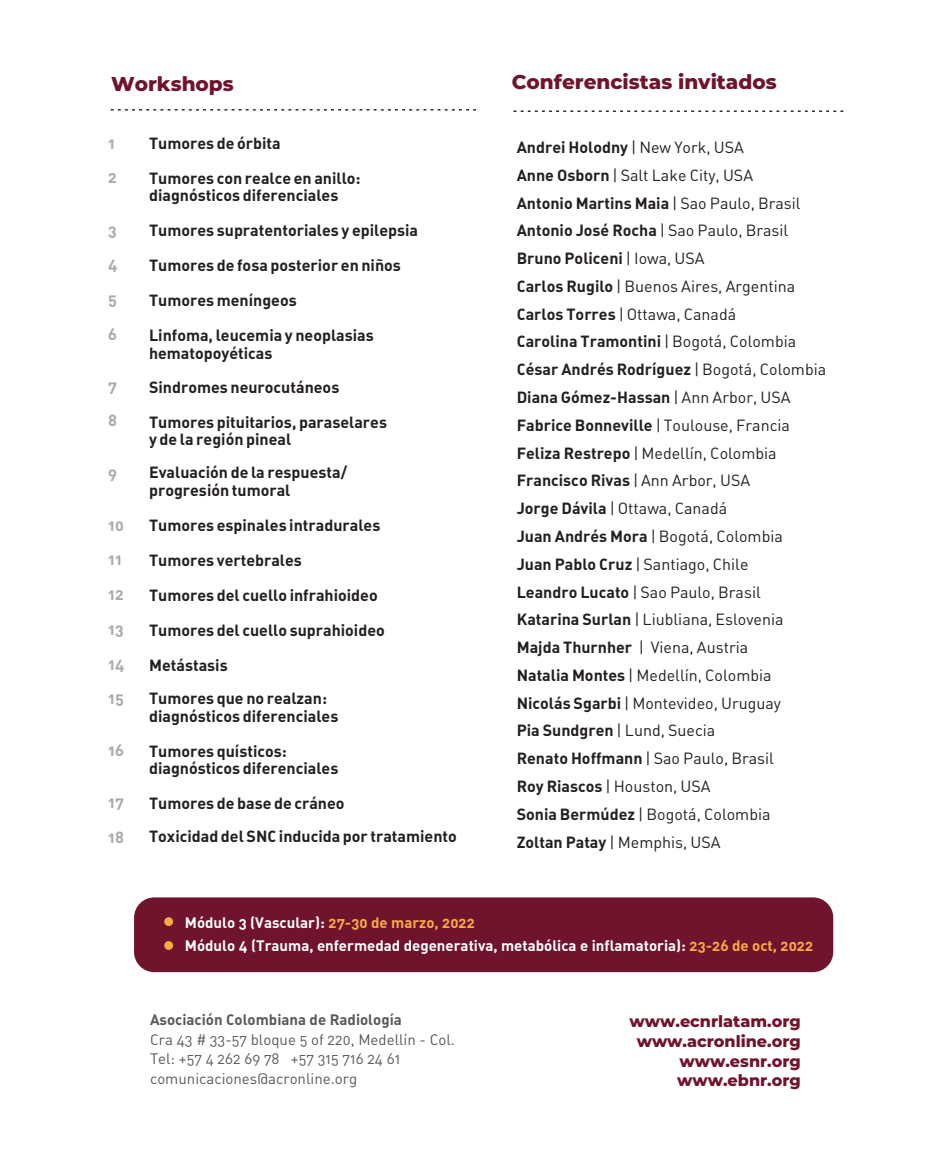
<style>
.page{position:relative;width:944px;height:1170px;background:#fff}
.page>*{position:absolute;margin:0;border:0;box-sizing:border-box;transform-origin:0 0}
.t1{font:700 20px "Montserrat";color:#70142e}
.t2{font:700 16px/35px "DIN Alternate";color:#231f20}
.t3{font:16px/27.8px "DIN Alternate";color:#231f20}
.t4{font:700 16px/19.8px "Montserrat";color:#70142e;text-align:right}
.t5{font:700 16px/34.8px "DIN Alternate";color:#a7a9ac}
.t6{font:700 15px/23.4px "DIN Alternate";color:#fff}
.t7{font:15px/19.6px "DIN Alternate";color:#58595b}
.t8{font:700 15px "DIN Alternate";color:#58595b}
.s1{font-weight:700}
.s2{font-weight:400}
.s3{color:#faab45}
</style>
<div class="page">
<div style="left:134px;top:897px;width:698px;height:75px;background:#70142e;border-radius:20px"></div>
<svg style="left:111px;top:109px;width:366px;height:2px"></svg>
<div style="left:164px;top:917px;width:9px;height:9px;background:#faab45;border-radius:50%"></div>
<div style="left:164px;top:941px;width:9px;height:9px;background:#faab45;border-radius:50%"></div>
<svg style="left:513px;top:111px;width:331px;height:1px"></svg>
<p class="t1" style="left:111px;top:72px;width:124px">Workshops</p>
<p class="t5" style="left:108px;top:127px;width:10px">1<br>2</p>
<p class="t5" style="left:108px;top:214px;width:11px;text-align:justify">3<br>4<br>5<br>6</p>
<p class="t5" style="left:108px;top:370px;width:10px">7<br>8</p>
<p class="t5" style="left:108px;top:457px;width:10px">9</p>
<p class="t5" style="left:108px;top:509px;width:18px">10<br>11<br>12<br>13<br>14<br>15</p>
<p class="t5" style="left:108px;top:734px;width:17px">16</p>
<p class="t5" style="left:108px;top:786px;width:17px">17<br>18</p>
<p class="t2" style="left:149px;top:127px;width:133px">Tumores de órbita</p>
<p class="t2" style="left:149px;top:171px;width:213px;line-height:17.4px">Tumores con realce en anillo: diagnósticos diferenciales</p>
<p class="t2" style="left:149px;top:214px;width:270px">Tumores supratentoriales y epilepsia<br>Tumores de fosa posterior en niños<br>Tumores meníngeos<br>Linfoma, leucemia y neoplasias</p>
<p class="t2" style="left:149px;top:337px;width:239px">hematopoyéticas<br>Sindromes neurocutáneos<br>Tumores pituitarios, paraselares</p>
<p class="t2" style="left:149px;top:423px;width:199px;line-height:33.6px">y de la región pineal<br>Evaluación de la respuesta/</p>
<p class="t2" style="left:149px;top:474px;width:237px">progresión tumoral<br>Tumores espinales intradurales<br>Tumores vertebrales<br>Tumores del cuello infrahioideo<br>Tumores del cuello suprahioideo<br>Metástasis<br>Tumores que no realzan:</p>
<p class="t2" style="left:149px;top:700px;width:191px">diagnósticos diferenciales<br>Tumores quísticos:</p>
<p class="t2" style="left:149px;top:752px;width:197px">diagnósticos diferenciales<br>Tumores de base de cráneo</p>
<p class="t2" style="left:149px;top:820px;width:309px">Toxicidad del SNC inducida por tratamiento</p>
<p class="t1" style="left:511px;top:70px;width:266px">Conferencistas invitados</p>
<p class="t3" style="left:516px;top:135px;width:238px"><span class="s1">Andrei Holodny</span> | New York, USA<br><span class="s1">Anne Osborn</span> | Salt Lake City, USA</p>
<p class="t2" style="left:516px;top:214px;width:273px">Antonio José Rocha <span class="s2">| Sao Paulo, Brasil</span></p>
<p class="t2" style="left:516px;top:187px;width:285px">Antonio Martins Maia <span class="s2">| Sao Paulo, Brasil</span></p>
<p class="t2" style="left:516px;top:242px;width:189px">Bruno Policeni <span class="s2">| Iowa, USA</span></p>
<p class="t3" style="left:516px;top:274px;width:281px"><span class="s1">Carlos Rugilo</span> | Buenos Aires, Argentina<br><span class="s1">Carlos Torres</span> | Ottawa, Canadá<br><span class="s1">Carolina Tramontini</span> | Bogotá, Colombia</p>
<p class="t3" style="left:516px;top:385px;width:275px"><span class="s1">Diana Gómez-Hassan</span> | Ann Arbor, USA <span class="s1">Fabrice Bonneville</span> | Toulouse, Francia <span class="s1">Feliza Restrepo</span> | Medellín, Colombia <span class="s1">Francisco Rivas</span> | Ann Arbor, USA <span class="s1">Jorge Dávila</span> | Ottawa, Canadá<br><span class="s1">Juan Andrés Mora</span> | Bogotá, Colombia <span class="s1">Juan Pablo Cruz</span> | Santiago, Chile <span class="s1">Leandro Lucato</span> | Sao Paulo, Brasil <span class="s1">Katarina Surlan</span> | Liubliana, Eslovenia <span class="s1">Majda Thurnher</span> | Viena, Austria <span class="s1">Natalia Montes</span> | Medellín, Colombia <span class="s1">Nicolás Sgarbi</span> | Montevideo, Uruguay <span class="s1">Pia Sundgren</span> | Lund, Suecia<br><span class="s1">Renato Hoffmann</span> | Sao Paulo, Brasil <span class="s1">Roy Riascos</span> | Houston, USA<br><span class="s1">Sonia Bermúdez</span> | Bogotá, Colombia <span class="s1">Zoltan Patay</span> | Memphis, USA</p>
<p class="t2" style="left:516px;top:353px;width:311px">César Andrés Rodríguez <span class="s2">| Bogotá, Colombia</span></p>
<p class="t6" style="left:185px;top:912px;width:629px">Módulo 3 (Vascular): <span class="s3">27-30 de marzo, 2022<br></span>Módulo 4 (Trauma, enfermedad degenerativa, metabólica e inflamatoria): <span class="s3">23-26 de oct, 2022</span></p>
<p class="t8" style="left:150px;top:1014px;width:253px">Asociación Colombiana de Radiología</p>
<p class="t7" style="left:150px;top:1031px;width:306px">Cra 43 # 33-57 bloque 5 of 220, Medellín - Col.<br>Tel: +57 4 262 69 78 +57 315 716 24 61 comunicaciones@acronline.org</p>
<p class="t4" style="left:629px;top:1011px;width:173px">www.ecnrlatam.org www.acronline.org www.esnr.org www.ebnr.org</p>
</div>
